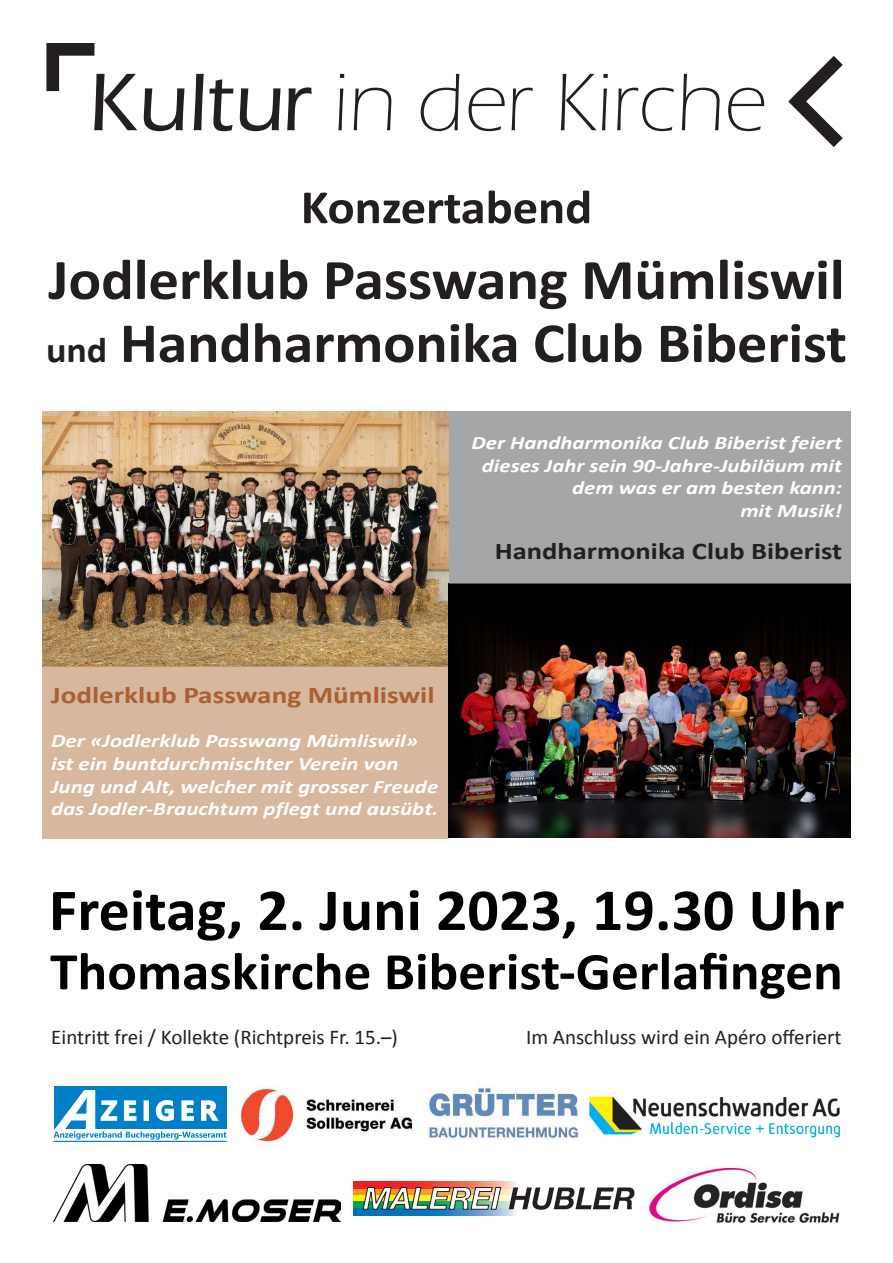
<style>
.page{position:relative;width:893px;height:1263px;background:#fff}
.page>*{position:absolute;margin:0;border:0;box-sizing:border-box;transform-origin:0 0}
.t1{font:300 84.6px "Eras ITC";letter-spacing:-.005em;color:#231f20}
.t2{font:700 60px "Calibri";color:#000;scale:1.04 1}
.t3{font:700 57.75px "Calibri";letter-spacing:-.005em;color:#231f20;scale:1.06 1}
.t4{font:700 57px "Calibri";letter-spacing:-.005em;color:#231f20;scale:1.06 1}
.t5{font:700 53.25px "Calibri";color:#000;scale:1.04 1}
.t6{font:700 48px "Calibri";letter-spacing:-.005em;color:#231f20;scale:1.06 1}
.t7{font:700 24px "Calibri";color:#a96033;scale:1.22 1}
.t8{font:700 24px "Calibri";color:#231f20;scale:1.19 1}
.t9{font:21px "Calibri";color:#231f20}
.t10{font:italic 700 18.9px/22.6px "Calibri";color:#fff;scale:1.22 1}
.t11{font:italic 700 18.9px/22.6px "Calibri";color:#fff;text-align:right;scale:1.2 1}
.s1{font-family:"Kirchgemeinde";font-weight:400}
.s2{font-weight:500}
.s3{font-size:36px}
</style>
<div class="page">
<img style="left:647px;top:1165px;width:193px;height:60px">
<img style="left:54px;top:1165px;width:286px;height:57px">
<svg style="left:353px;top:1188px;width:156px;height:7px"></svg>
<svg style="left:353px;top:1195px;width:156px;height:7px"></svg>
<svg style="left:353px;top:1202px;width:156px;height:7px"></svg>
<svg style="left:353px;top:1209px;width:163px;height:6px"></svg>
<svg style="left:353px;top:1182px;width:163px;height:6px"></svg>
<img style="left:362px;top:1187px;width:139px;height:23px">
<svg style="left:509px;top:1187px;width:125px;height:23px"></svg>
<div style="left:54px;top:1087px;width:172px;height:42px;background:#0080c6"></div>
<svg style="left:54px;top:1090px;width:172px;height:50px"></svg>
<hr style="left:54px;top:1141px;width:172px;height:1px;background:#0080c6">
<img style="left:239px;top:1087px;width:174px;height:59px">
<img style="left:427px;top:1083px;width:151px;height:57px">
<img style="left:589px;top:1096px;width:251px;height:42px">
<img style="left:43px;top:411px;width:406px;height:255px">
<div style="left:43px;top:666px;width:406px;height:172px;background:#d7b79d"></div>
<img style="left:449px;top:583px;width:401px;height:254px">
<div style="left:449px;top:411px;width:401px;height:172px;background:#a4a6a8"></div>
<p class="t1" style="left:46px;top:55px;width:805px"><span class="s1">&gt;</span> <span class="s2">Kultur</span> in der Kirche<span class="s1">&lt;</span></p>
<p class="t6" style="left:301px;top:176px;width:277px">Konzertabend</p>
<p class="t3" style="left:48px;top:243px;width:753px">Jodlerklub Passwang Mümliswil</p>
<p class="t4" style="left:46px;top:306px;width:757px"><span class="s3">und</span> Handharmonika Club Biberist</p>
<p class="t11" style="left:472px;top:431px;width:310px">Der Handharmonika Club Biberist feiert dieses Jahr sein 90-Jahre-Jubiläum mit dem was er am besten kann:<br>mit Musik!</p>
<p class="t8" style="left:495px;top:536px;width:293px">Handharmonika Club Biberist</p>
<p class="t7" style="left:51px;top:680px;width:316px">Jodlerklub Passwang Mümliswil</p>
<p class="t10" style="left:51px;top:729px;width:319px">Der «Jodlerklub Passwang Mümliswil» ist ein buntdurchmischter Verein von Jung und Alt, welcher mit grosser Freude das Jodler-Brauchtum pflegt und ausübt.</p>
<p class="t2" style="left:49px;top:872px;width:766px">Freitag, 2. Juni 2023, 19.30 Uhr</p>
<p class="t5" style="left:50px;top:937px;width:764px">Thomaskirche Biberist-Gerlafingen</p>
<p class="t9" style="left:51px;top:1024px;width:348px">Eintritt frei / Kollekte (Richtpreis Fr. 15.–)</p>
<p class="t9" style="left:526px;top:1024px;width:317px">Im Anschluss wird ein Apéro offeriert</p>
</div>
